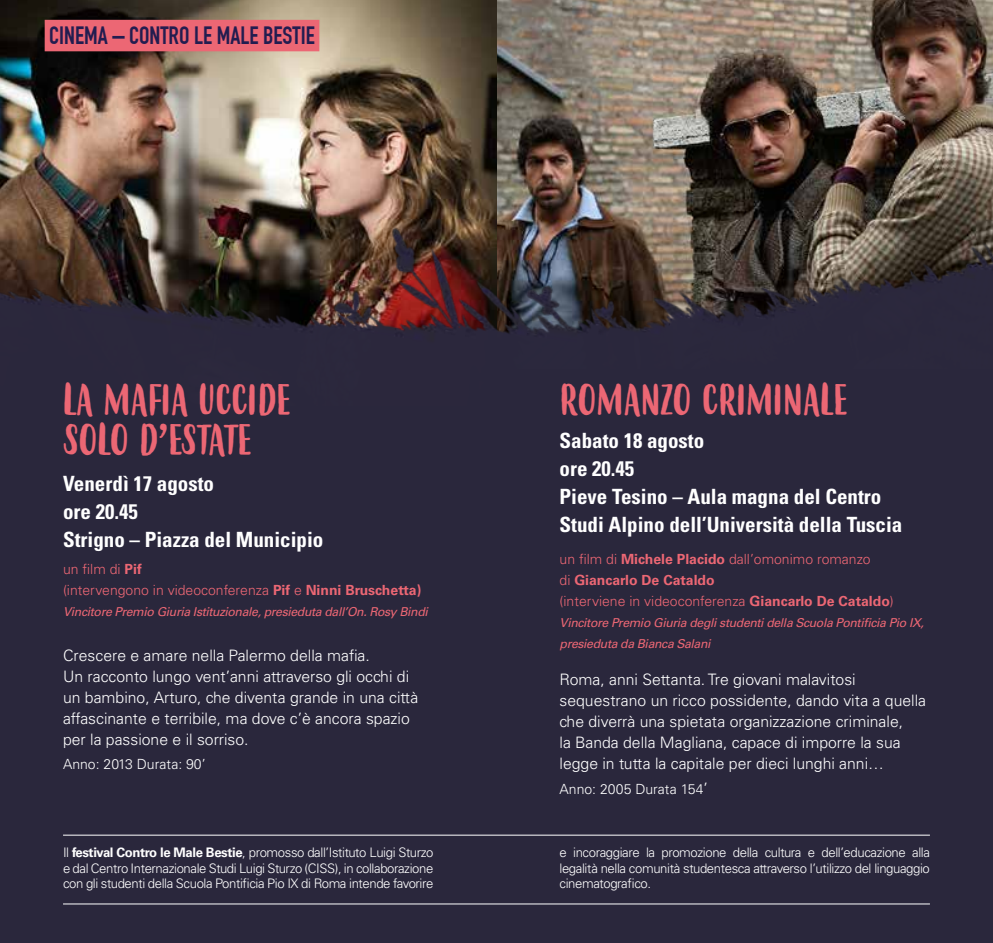
<style>
.page{position:relative;width:993px;height:943px;background:#fff}
.page>*{position:absolute;margin:0;border:0;box-sizing:border-box;transform-origin:0 0}
.t1{font:42px "Budidaya";color:#ec6774}
.t2{font:700 24.5px "DIN Condensed";color:#231d50}
.t3{font:700 condensed 21px/28px "Univers LT Std";color:#fff}
.t4{font:300 15.75px/21px "Univers LT Std";color:#fff}
.t5{font:300 14px/21px "Univers LT Std";color:#ec6774}
.t6{font:300 14px "Univers LT Std";color:#fff}
.t7{font:300 13.12px/15.8px "Univers LT Std";letter-spacing:-.03em;color:#fff;text-align:justify}
.t8{font:italic 12.25px/21px "Univers LT Std";letter-spacing:-.03em;color:#ec6774}
.s1{font-weight:700}
.s2{font-size:15.75px}
</style>
<div class="page">
<img style="left:496px;top:0;width:496px;height:102px">
<img style="left:0;top:0;width:496px;height:102px">
<div style="left:45px;top:20px;width:274px;height:31px;background:#ec6774"></div>
<img style="left:0;top:102px;width:992px;height:841px">
<hr style="left:63px;top:834px;width:866px;height:1px;background:#fff">
<hr style="left:63px;top:903px;width:866px;height:1px;background:#fff">
<h2 class="t2" style="left:49px;top:21px;width:267px">CINEMA – CONTRO LE MALE BESTIE</h2>
<h1 class="t1" style="left:63px;top:376px;width:229px">LA MAFIA UCCIDE</h1>
<h1 class="t1" style="left:559px;top:376px;width:289px">ROMANZO CRIMINALE</h1>
<h1 class="t1" style="left:63px;top:416px;width:190px">SOLO D’ESTATE</h1>
<h3 class="t3" style="left:559px;top:427px;width:344px">Sabato 18 agosto<br>ore 20.45<br>Pieve Tesino – Aula magna del Centro<br>Studi Alpino dell’Università della Tuscia</h3>
<h3 class="t3" style="left:63px;top:469px;width:262px">Venerdì 17 agosto<br>ore 20.45<br>Strigno – Piazza del Municipio</h3>
<p class="t5" style="left:63px;top:558px;width:359px">un film di <span class="s1">Pif<br></span>(intervengono in videoconferenza <span class="s1">Pif</span> e <span class="s1">Ninni Bruschetta)</span></p>
<p class="t8" style="left:63px;top:601px;width:366px">Vincitore Premio Giuria Istituzionale, presieduta dall’On. Rosy Bindi</p>
<p class="t4" style="left:63px;top:644px;width:357px">Crescere e amare nella Palermo della mafia.<br>Un racconto lungo vent’anni attraverso gli occhi di un bambino, Arturo, che diventa grande in una città affascinante e terribile, ma dove c’è ancora spazio per la passione e il sorriso.</p>
<p class="t6" style="left:63px;top:756px;width:144px">Anno: 2013 Durata: 90’</p>
<p class="t5" style="left:559px;top:548px;width:335px">un film di <span class="s1">Michele Placido</span> dall’omonimo romanzo<br>di <span class="s1">Giancarlo De Cataldo<br></span>(interviene in videoconferenza <span class="s1">Giancarlo De Cataldo</span>)</p>
<p class="t8" style="left:559px;top:612px;width:366px">Vincitore Premio Giuria degli studenti della Scuola Pontificia Pio IX, presieduta da Bianca Salani</p>
<p class="t4" style="left:559px;top:669px;width:368px">Roma, anni Settanta. Tre giovani malavitosi sequestrano un ricco possidente, dando vita a quella che diverrà una spietata organizzazione criminale,<br>la Banda della Magliana, capace di imporre la sua legge in tutta la capitale per dieci lunghi anni…</p>
<p class="t6" style="left:559px;top:780px;width:150px">Anno: 2005 Durata 154<span class="s2">’</span></p>
<p class="t7" style="left:63px;top:844px;width:372px">Il <span class="s1">festival Contro le Male Bestie</span>, promosso dall’Istituto Luigi Sturzo e dal Centro Internazionale Studi Luigi Sturzo (CISS), in collaborazione con gli studenti della Scuola Pontificia Pio IX di Roma intende favorire</p>
<p class="t7" style="left:559px;top:844px;width:372px">e incoraggiare la promozione della cultura e dell’educazione alla legalità nella comunità studentesca attraverso l’utilizzo del linguaggio cinematografico.</p>
</div>
